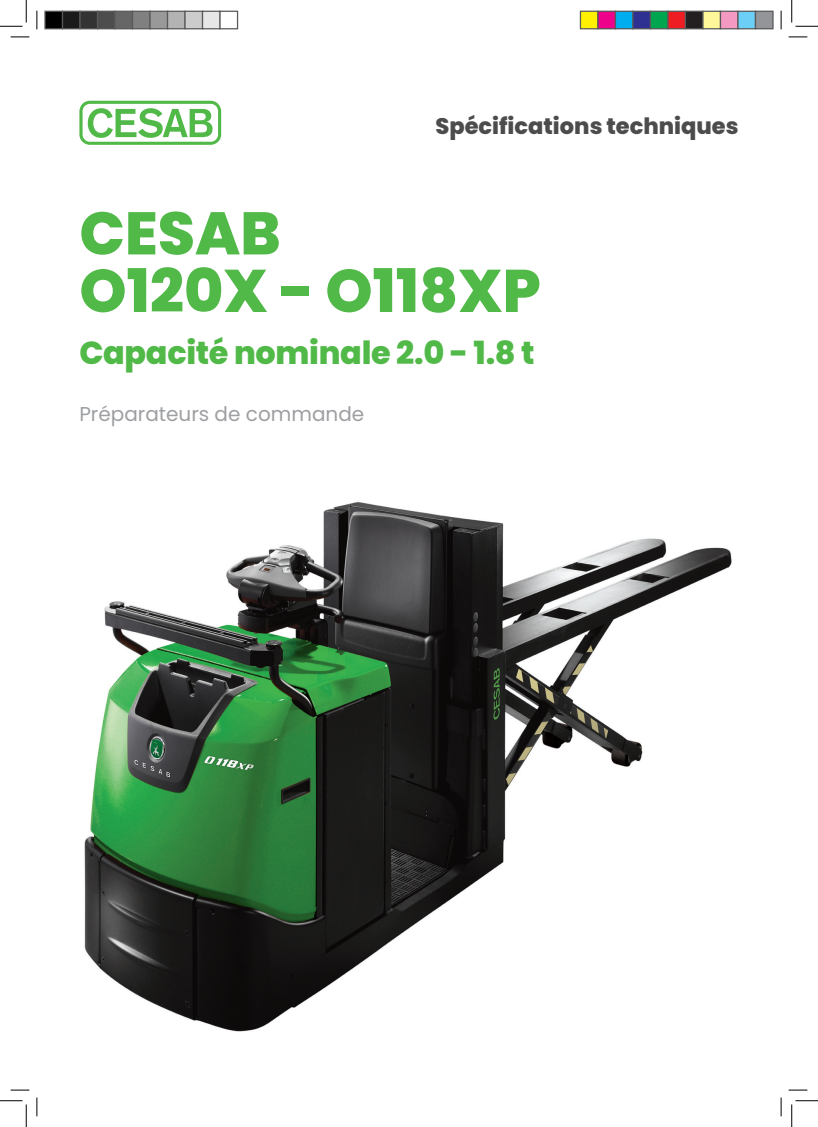
<style>
.page{position:relative;width:818px;height:1127px;background:#fff}
.page>*{position:absolute;margin:0;border:0;box-sizing:border-box;transform-origin:0 0}
.t1{font:800 60px "Poppins";color:#51b948}
.t2{font:800 31.88px "Poppins";letter-spacing:-.01em;color:#51b948}
.Title_1{font:800 22.5px "Poppins";color:#4d4c4c}
.t3{font:20px "Poppins";color:#9d9fa2}
</style>
<div class="page">
<img style="left:84px;top:502px;width:648px;height:530px">
<svg style="left:79px;top:101px;width:142px;height:44px"></svg>
<svg style="left:11px;top:36px;width:18px;height:2px"></svg>
<svg style="left:788px;top:36px;width:19px;height:2px"></svg>
<svg style="left:11px;top:1089px;width:18px;height:1px"></svg>
<svg style="left:788px;top:1089px;width:19px;height:1px"></svg>
<svg style="left:36px;top:11px;width:2px;height:18px"></svg>
<svg style="left:36px;top:1097px;width:2px;height:18px"></svg>
<svg style="left:780px;top:11px;width:2px;height:18px"></svg>
<svg style="left:780px;top:1097px;width:2px;height:18px"></svg>
<svg style="left:0;top:0;width:27px;height:27px"></svg>
<svg style="left:0;top:1100px;width:27px;height:26px"></svg>
<svg style="left:791px;top:0;width:27px;height:27px"></svg>
<svg style="left:791px;top:1100px;width:27px;height:26px"></svg>
<div style="left:45px;top:11px;width:18px;height:18px;background:#000"></div>
<div style="left:44px;top:11px;width:19px;height:18px;border:1px solid #595959"></div>
<div style="left:63px;top:11px;width:17px;height:18px;background:#1a1a1a"></div>
<div style="left:62px;top:11px;width:19px;height:18px;border:1px solid #595959"></div>
<div style="left:80px;top:11px;width:18px;height:18px;background:#333"></div>
<div style="left:79px;top:11px;width:19px;height:18px;border:1px solid #595959"></div>
<div style="left:98px;top:11px;width:17px;height:18px;background:#4d4d4d"></div>
<div style="left:97px;top:11px;width:19px;height:18px;border:1px solid #595959"></div>
<div style="left:115px;top:11px;width:18px;height:18px;background:#666"></div>
<div style="left:114px;top:11px;width:19px;height:18px;border:1px solid #595959"></div>
<div style="left:133px;top:11px;width:17px;height:18px;background:#808080"></div>
<div style="left:132px;top:11px;width:19px;height:18px;border:1px solid #595959"></div>
<div style="left:150px;top:11px;width:18px;height:18px;background:#999"></div>
<div style="left:149px;top:11px;width:19px;height:18px;border:1px solid #595959"></div>
<div style="left:168px;top:11px;width:17px;height:18px;background:#b3b3b3"></div>
<div style="left:167px;top:11px;width:19px;height:18px;border:1px solid #595959"></div>
<div style="left:185px;top:11px;width:18px;height:18px;background:#ccc"></div>
<div style="left:184px;top:11px;width:19px;height:18px;border:1px solid #595959"></div>
<div style="left:203px;top:11px;width:17px;height:18px;background:#e6e6e6"></div>
<div style="left:202px;top:11px;width:19px;height:18px;border:1px solid #595959"></div>
<div style="left:219px;top:11px;width:19px;height:18px;border:1px solid #595959"></div>
<div style="left:580px;top:11px;width:18px;height:18px;background:#fff101"></div>
<div style="left:580px;top:11px;width:18px;height:18px;border:1px solid #595959"></div>
<div style="left:598px;top:11px;width:17px;height:18px;background:#ed028c"></div>
<div style="left:597px;top:11px;width:19px;height:18px;border:1px solid #595959"></div>
<div style="left:615px;top:11px;width:18px;height:18px;background:#00aeef"></div>
<div style="left:615px;top:11px;width:18px;height:18px;border:1px solid #595959"></div>
<div style="left:633px;top:11px;width:17px;height:18px;background:#2e3092"></div>
<div style="left:632px;top:11px;width:19px;height:18px;border:1px solid #595959"></div>
<div style="left:650px;top:11px;width:18px;height:18px;background:#00a54f"></div>
<div style="left:650px;top:11px;width:18px;height:18px;border:1px solid #595959"></div>
<div style="left:668px;top:11px;width:17px;height:18px;background:#ee1d23"></div>
<div style="left:667px;top:11px;width:19px;height:18px;border:1px solid #595959"></div>
<div style="left:685px;top:11px;width:18px;height:18px;background:#231f20"></div>
<div style="left:685px;top:11px;width:18px;height:18px;border:1px solid #595959"></div>
<div style="left:703px;top:11px;width:17px;height:18px;background:#fff79a"></div>
<div style="left:702px;top:11px;width:19px;height:18px;border:1px solid #595959"></div>
<div style="left:720px;top:11px;width:18px;height:18px;background:#f499c2"></div>
<div style="left:720px;top:11px;width:18px;height:18px;border:1px solid #595959"></div>
<div style="left:738px;top:11px;width:17px;height:18px;background:#6bcff6"></div>
<div style="left:737px;top:11px;width:19px;height:18px;border:1px solid #595959"></div>
<div style="left:755px;top:11px;width:18px;height:18px;background:#939598"></div>
<div style="left:755px;top:11px;width:18px;height:18px;border:1px solid #595959"></div>
<p class="Title_1" style="left:435px;top:113px;width:305px">Spécifications techniques</p>
<p class="t1" style="left:79px;top:198px;width:203px">CESAB</p>
<p class="t1" style="left:79px;top:256px;width:463px">O120X - O118XP</p>
<p class="t2" style="left:79px;top:334px;width:457px">Capacité nominale 2.0 - 1.8 t</p>
<p class="t3" style="left:79px;top:402px;width:286px">Préparateurs de commande</p>
</div>
